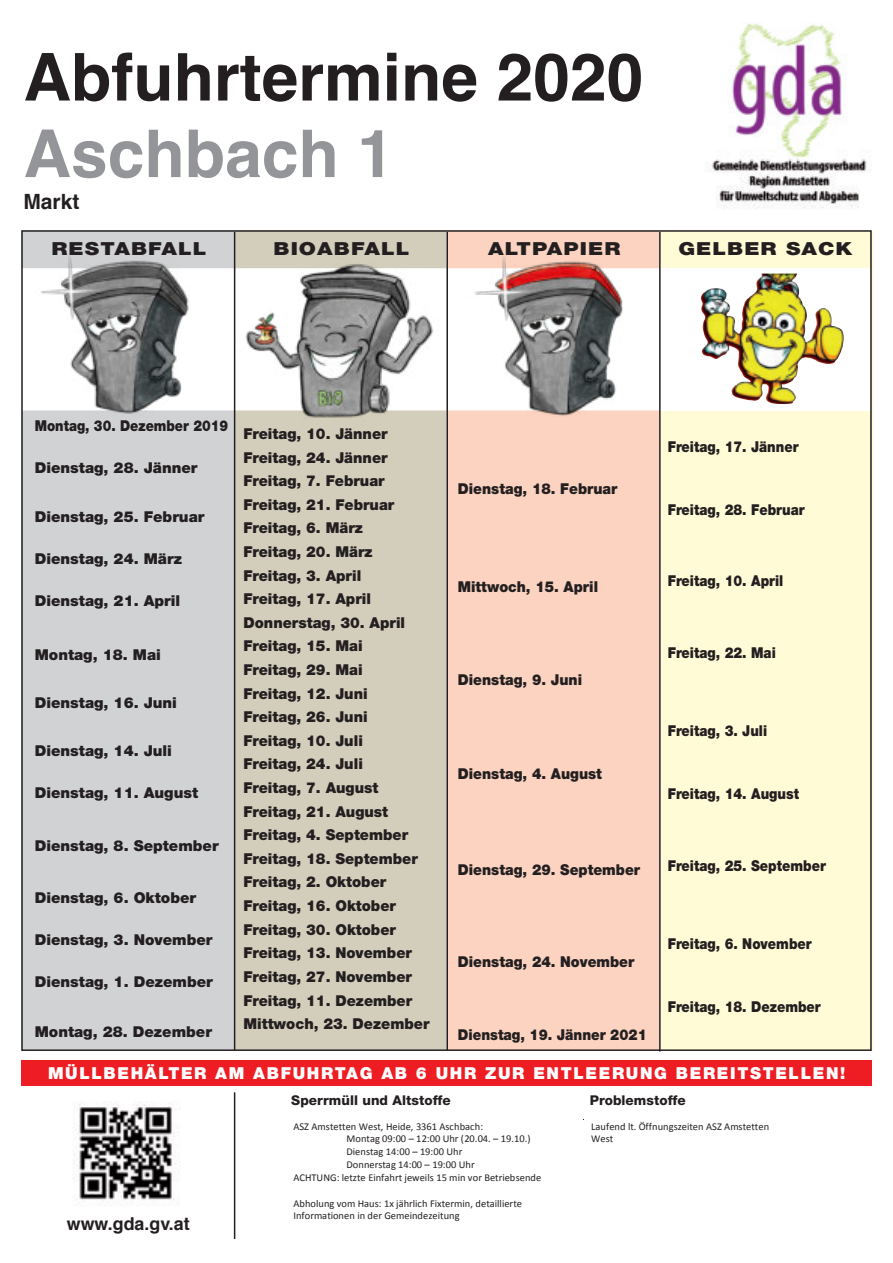
<style>
.page{position:relative;width:893px;height:1263px;background:#fff}
.page>*{position:absolute;margin:0;border:0;box-sizing:border-box;transform-origin:0 0}
.t1{font:700 66px "Helvetica";color:#231f20}
.t2{font:700 66px "Helvetica";color:#939598}
.t3{font:700 21px "Helvetica";color:#231f20}
.t4{font:900 18px "Helvetica Neue";letter-spacing:.05em;color:#231f20;scale:1.2 1}
.t5{font:700 17.85px "Helvetica";color:#231f20}
.t6{font:900 16.5px "Helvetica Neue";letter-spacing:.1em;color:#fff}
.t7{font:900 15px/23.5px "Helvetica Neue";color:#231f20}
.t8{font:900 15px "Helvetica Neue";color:#231f20;scale:.88 1}
.t9{font:900 15px "Helvetica Neue";color:#231f20;scale:.94 1}
.t10{font:900 15px "Helvetica Neue";color:#231f20;scale:.91 1}
.t11{font:900 15px "Helvetica Neue";color:#231f20;scale:.87 1}
.t12{font:800 13.5px "Helvetica Neue";letter-spacing:.005em;color:#231f20}
.t13{font:10.5px/12.8px "Calibri";letter-spacing:.005em;color:#231f20}
</style>
<div class="page">
<div style="left:661px;top:232px;width:211px;height:817px;background:#fffbd6"></div>
<img style="left:643px;top:268px;width:226px;height:142px">
<img style="left:701px;top:274px;width:67px;height:127px">
<div style="left:22px;top:411px;width:211px;height:638px;background:#d1d2d4"></div>
<div style="left:235px;top:411px;width:211px;height:638px;background:#d3cebb"></div>
<div style="left:234px;top:411px;width:212px;height:639px;border:2px solid #d3cebb"></div>
<div style="left:447px;top:411px;width:211px;height:638px;background:#fcd2c0"></div>
<img style="left:73px;top:1101px;width:106px;height:105px">
<img style="left:705px;top:23px;width:165px;height:186px">
<div style="left:22px;top:232px;width:211px;height:35px;background:#d1d2d4"></div>
<div style="left:21px;top:231px;width:213px;height:37px;border:2px solid #d1d2d4"></div>
<div style="left:235px;top:232px;width:211px;height:35px;background:#d3cebb"></div>
<div style="left:234px;top:231px;width:212px;height:37px;border:2px solid #d3cebb"></div>
<div style="left:447px;top:232px;width:211px;height:35px;background:#fcd2c0"></div>
<hr style="left:234px;top:232px;width:1px;height:818px;background:#231f20">
<hr style="left:446px;top:232px;width:2px;height:818px;background:#231f20">
<hr style="left:659px;top:232px;width:2px;height:819px;background:#231f20">
<img style="left:35px;top:256px;width:161px;height:158px">
<img style="left:237px;top:264px;width:202px;height:154px">
<img style="left:466px;top:256px;width:168px;height:160px">
<div style="left:21px;top:1060px;width:851px;height:25px;background:#ee1d23"></div>
<hr style="left:234px;top:1092px;width:1px;height:147px;background:#231f20">
<h1 class="t1" style="left:23px;top:39px;width:621px">Abfuhrtermine 2020</h1>
<h1 class="t2" style="left:23px;top:116px;width:372px">Aschbach 1</h1>
<h2 class="t3" style="left:23px;top:190px;width:58px">Markt</h2>
<p class="t4" style="left:52px;top:239px;width:131px">RESTABFALL</p>
<p class="t4" style="left:274px;top:239px;width:115px">BIOABFALL</p>
<p class="t4" style="left:488px;top:239px;width:112px">ALTPAPIER</p>
<p class="t4" style="left:678px;top:239px;width:147px">GELBER SACK</p>
<p class="t11" style="left:35px;top:417px;width:224px">Montag, 30. Dezember 2019</p>
<p class="t7" style="left:35px;top:455px;width:164px">Dienstag, 28. Jänner</p>
<p class="t7" style="left:35px;top:505px;width:171px">Dienstag, 25. Februar</p>
<p class="t7" style="left:35px;top:547px;width:149px">Dienstag, 24. März</p>
<p class="t7" style="left:35px;top:589px;width:147px">Dienstag, 21. April</p>
<p class="t7" style="left:35px;top:643px;width:128px">Montag, 18. Mai</p>
<p class="t7" style="left:35px;top:691px;width:144px">Dienstag, 16. Juni</p>
<p class="t7" style="left:35px;top:739px;width:139px">Dienstag, 14. Juli</p>
<p class="t7" style="left:35px;top:781px;width:165px">Dienstag, 11. August</p>
<p class="t7" style="left:35px;top:833px;width:185px">Dienstag, 8. September</p>
<p class="t7" style="left:35px;top:886px;width:163px">Dienstag, 6. Oktober</p>
<p class="t7" style="left:35px;top:928px;width:179px">Dienstag, 3. November</p>
<p class="t7" style="left:35px;top:970px;width:180px">Dienstag, 1. Dezember</p>
<p class="t7" style="left:35px;top:1019px;width:179px">Montag, 28. Dezember</p>
<p class="t7" style="left:243px;top:422px;width:187px">Freitag, 10. Jänner<br>Freitag, 24. Jänner<br>Freitag, 7. Februar<br>Freitag, 21. Februar<br>Freitag, 6. März<br>Freitag, 20. März<br>Freitag, 3. April<br>Freitag, 17. April<br>Donnerstag, 30. April<br>Freitag, 15. Mai<br>Freitag, 29. Mai<br>Freitag, 12. Juni<br>Freitag, 26. Juni<br>Freitag, 10. Juli<br>Freitag, 24. Juli<br>Freitag, 7. August<br>Freitag, 21. August<br>Freitag, 4. September<br>Freitag, 18. September<br>Freitag, 2. Oktober<br>Freitag, 16. Oktober<br>Freitag, 30. Oktober<br>Freitag, 13. November<br>Freitag, 27. November<br>Freitag, 11. Dezember<br>Mittwoch, 23. Dezember</p>
<p class="t9" style="left:458px;top:481px;width:171px">Dienstag, 18. Februar</p>
<p class="t9" style="left:458px;top:578px;width:151px">Mittwoch, 15. April</p>
<p class="t9" style="left:458px;top:671px;width:134px">Dienstag, 9. Juni</p>
<p class="t9" style="left:458px;top:766px;width:155px">Dienstag, 4. August</p>
<p class="t9" style="left:458px;top:862px;width:195px">Dienstag, 29. September</p>
<p class="t8" style="left:668px;top:439px;width:150px">Freitag, 17. Jänner</p>
<p class="t8" style="left:668px;top:502px;width:157px">Freitag, 28. Februar</p>
<p class="t8" style="left:668px;top:572px;width:133px">Freitag, 10. April</p>
<p class="t8" style="left:668px;top:644px;width:124px">Freitag, 22. Mai</p>
<p class="t8" style="left:668px;top:722px;width:115px">Freitag, 3. Juli</p>
<p class="t8" style="left:668px;top:785px;width:151px">Freitag, 14. August</p>
<p class="t8" style="left:668px;top:857px;width:181px">Freitag, 25. September</p>
<p class="t9" style="left:458px;top:953px;width:189px">Dienstag, 24. November</p>
<p class="t10" style="left:458px;top:1027px;width:209px">Dienstag, 19. Jänner 2021</p>
<p class="t8" style="left:668px;top:935px;width:165px">Freitag, 6. November</p>
<p class="t8" style="left:668px;top:998px;width:176px">Freitag, 18. Dezember</p>
<p class="t6" style="left:48px;top:1064px;width:799px">MÜLLBEHÄLTER AM ABFUHRTAG AB 6 UHR ZUR ENTLEERUNG BEREITSTELLEN!</p>
<p class="t5" style="left:67px;top:1213px;width:124px">www.gda.gv.at</p>
<p class="t12" style="left:291px;top:1095px;width:161px">Sperrmüll und Altstoffe</p>
<p class="t12" style="left:590px;top:1095px;width:98px">Problemstoffe</p>
<p class="t13" style="left:293px;top:1120px;width:191px">ASZ Amstetten West, Heide, 3361 Aschbach:</p>
<p class="t13" style="left:346px;top:1132px;width:186px">Montag 09:00 – 12:00 Uhr (20.04. – 19.10.)</p>
<p class="t13" style="left:346px;top:1145px;width:117px">Dienstag 14:00 – 19:00 Uhr</p>
<p class="t13" style="left:346px;top:1158px;width:130px">Donnerstag 14:00 – 19:00 Uhr</p>
<p class="t13" style="left:293px;top:1171px;width:250px">ACHTUNG: letzte Einfahrt jeweils 15 min vor Betriebsende</p>
<p class="t13" style="left:293px;top:1196px;width:230px">Abholung vom Haus: 1x jährlich Fixtermin, detaillierte<br>Informationen in der Gemeindezeitung</p>
<p class="t13" style="left:591px;top:1120px;width:180px">Laufend lt. Öffnungszeiten ASZ Amstetten<br>West</p>
</div>
